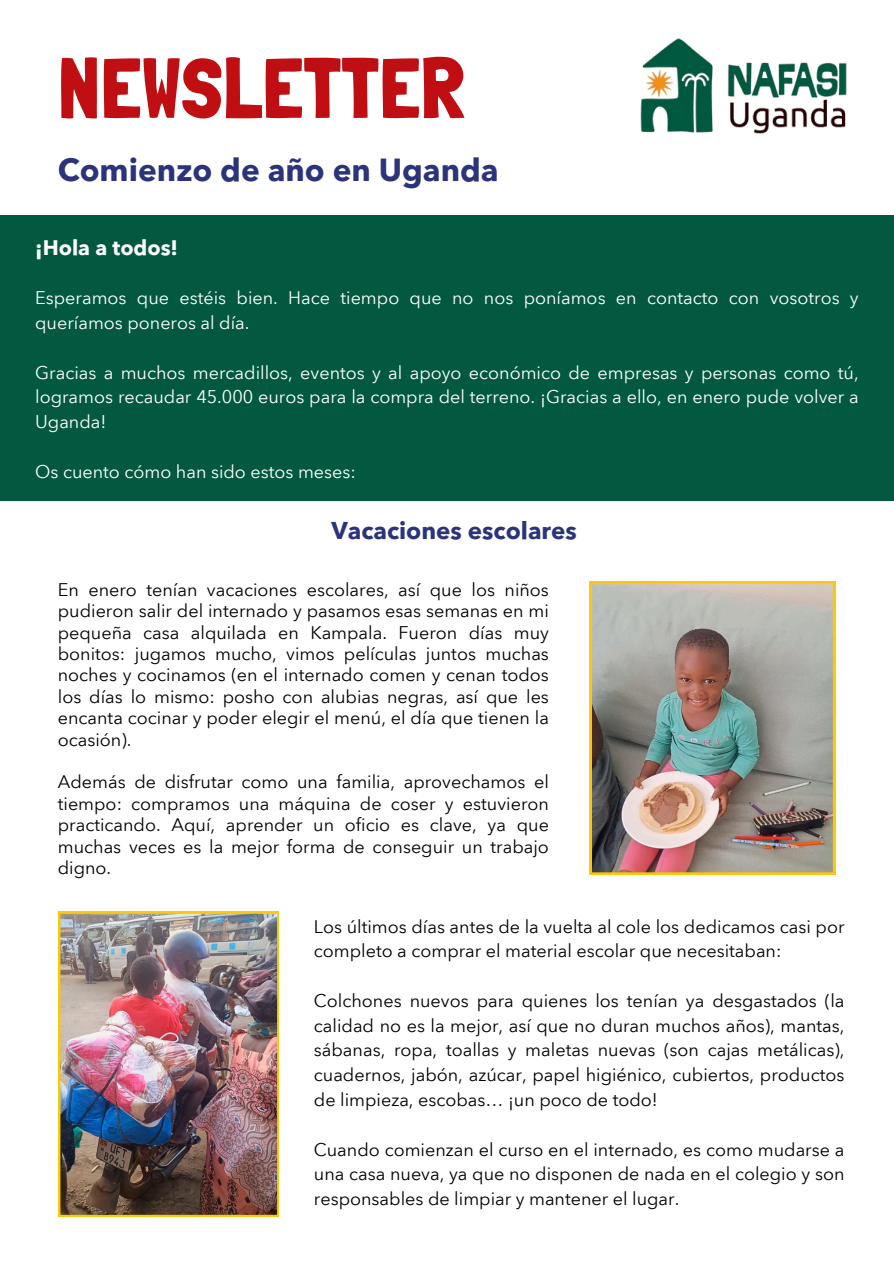
<style>
.page{position:relative;width:894px;height:1264px;background:#fff}
.page>*{position:absolute;margin:0;border:0;box-sizing:border-box;transform-origin:0 0}
.t1{font:85.5px "Londrina Solid";color:#bf0f13}
.t2{font:700 31.5px "Avenir Next Arabic";color:#2b337b}
.t3{font:700 24px "Avenir Next Arabic";color:#2b337b}
.t4{font:700 21px "Avenir Next Arabic";color:#fff}
.t5{font:18px/21.3px "Avenir Next Arabic";color:#000;text-align:justify}
.t6{font:18px/24.8px "Avenir Next Arabic";color:#fff}
</style>
<div class="page">
<div style="left:0;top:214px;width:893px;height:286px;background:#025940"></div>
<img style="left:589px;top:581px;width:245px;height:293px">
<img style="left:640px;top:38px;width:207px;height:96px">
<img style="left:58px;top:911px;width:221px;height:305px">
<h4 class="t1" style="left:58px;top:37px;width:408px">NEWSLETTER</h4>
<p class="t2" style="left:58px;top:152px;width:442px">Comienzo de año en Uganda</p>
<p class="t4" style="left:35px;top:235px;width:144px">¡Hola a todos!</p>
<h3 class="t6" style="left:35px;top:285px;width:824px">Esperamos que estéis bien. Hace tiempo que no nos poníamos en contacto con vosotros y queríamos poneros al día.</h3>
<p class="t6" style="left:35px;top:360px;width:824px;text-align:justify">Gracias a muchos mercadillos, eventos y al apoyo económico de empresas y personas como tú, logramos recaudar 45.000 euros para la compra del terreno. ¡Gracias a ello, en enero pude volver a Uganda!</p>
<p class="t6" style="left:35px;top:459px;width:322px">Os cuento cómo han sido estos meses:</p>
<p class="t3" style="left:331px;top:516px;width:247px">Vacaciones escolares</p>
<h2 class="t5" style="left:58px;top:579px;width:492px">En enero tenían vacaciones escolares, así que los niños pudieron salir del internado y pasamos esas semanas en mi pequeña casa alquilada en Kampala. Fueron días muy bonitos: jugamos mucho, vimos películas juntos muchas noches y cocinamos (en el internado comen y cenan todos los días lo mismo: posho con alubias negras, así que les encanta cocinar y poder elegir el menú, el día que tienen la ocasión).</h2>
<p class="t5" style="left:58px;top:771px;width:492px">Además de disfrutar como una familia, aprovechamos el tiempo: compramos una máquina de coser y estuvieron practicando. Aquí, aprender un oficio es clave, ya que muchas veces es la mejor forma de conseguir un trabajo digno.</p>
<p class="t5" style="left:314px;top:914px;width:532px;line-height:24.8px">Los últimos días antes de la vuelta al cole los dedicamos casi por completo a comprar el material escolar que necesitaban:</p>
<p class="t5" style="left:314px;top:988px;width:532px;line-height:24.8px">Colchones nuevos para quienes los tenían ya desgastados (la calidad no es la mejor, así que no duran muchos años), mantas, sábanas, ropa, toallas y maletas nuevas (son cajas metálicas), cuadernos, jabón, azúcar, papel higiénico, cubiertos, productos de limpieza, escobas… ¡un poco de todo!</p>
<p class="t5" style="left:314px;top:1136px;width:532px;line-height:24.8px">Cuando comienzan el curso en el internado, es como mudarse a una casa nueva, ya que no disponen de nada en el colegio y son responsables de limpiar y mantener el lugar.</p>
</div>
